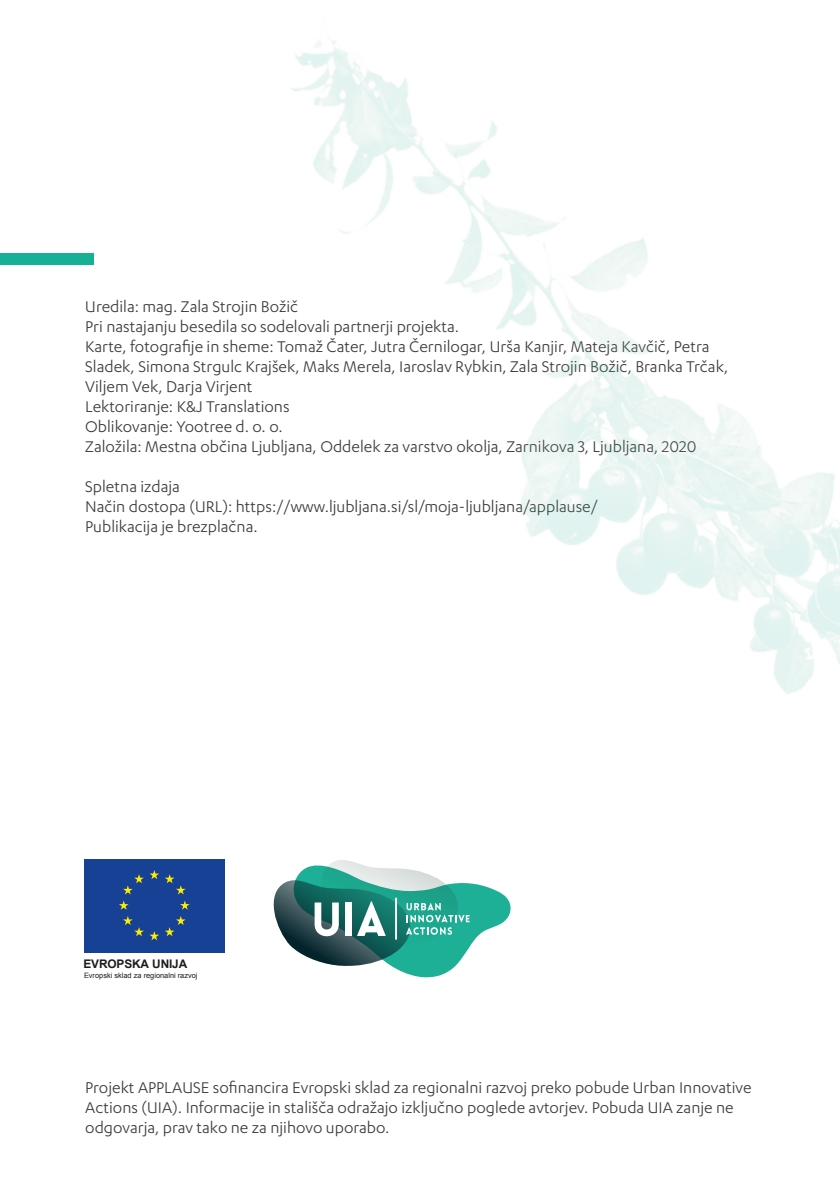
<style>
.page{position:relative;width:840px;height:1191px;background:#fff}
.page>*{position:absolute;margin:0;border:0;box-sizing:border-box;transform-origin:0 0}
.t1{font:18px/20px "Karbon";color:#3c3c3b}
.t2{font:700 11.8px "Arial";letter-spacing:-.01em;color:#1d1d1b}
.t3{font:7.4px "Arial";color:#1d1d1b}
</style>
<div class="page">
<img style="left:291px;top:38px;width:548px;height:940px">
<div style="left:0;top:253px;width:93px;height:11px;background:#17af95"></div>
<svg style="left:273px;top:860px;width:237px;height:117px"></svg>
<hr style="left:395px;top:897px;width:2px;height:42px;background:#fff">
<div style="left:83px;top:858px;width:142px;height:97px;background:linear-gradient(to right,#164194,#164194)"></div>
<div style="left:84px;top:859px;width:140px;height:93px;background:#164194"></div>
<svg style="left:123px;top:870px;width:36px;height:24px"></svg>
<svg style="left:119px;top:901px;width:9px;height:8px"></svg>
<svg style="left:123px;top:916px;width:36px;height:24px"></svg>
<svg style="left:165px;top:916px;width:20px;height:20px"></svg>
<svg style="left:180px;top:900px;width:9px;height:9px"></svg>
<svg style="left:165px;top:874px;width:20px;height:20px"></svg>
<p class="t1" style="left:85px;top:296px;width:644px">Uredila: mag. Zala Strojin Božič<br>Pri nastajanju besedila so sodelovali partnerji projekta.<br>Karte, fotografije in sheme: Tomaž Čater, Jutra Černilogar, Urša Kanjir, Mateja Kavčič, Petra Sladek, Simona Strgulc Krajšek, Maks Merela, Iaroslav Rybkin, Zala Strojin Božič, Branka Trčak, Viljem Vek, Darja Virjent<br>Lektoriranje: K&amp;J Translations<br>Oblikovanje: Yootree d. o. o.<br>Založila: Mestna občina Ljubljana, Oddelek za varstvo okolja, Zarnikova 3, Ljubljana, 2020</p>
<p class="t1" style="left:85px;top:476px;width:514px">Spletna izdaja<br>Način dostopa (URL): https://www.ljubljana.si/sl/moja-ljubljana/applause/<br>Publikacija je brezplačna.</p>
<p class="t2" style="left:83px;top:956px;width:105px">EVROPSKA UNIJA</p>
<p class="t3" style="left:84px;top:971px;width:115px">Evropski sklad za regionalni razvoj</p>
<p class="t1" style="left:85px;top:1076px;width:667px">Projekt APPLAUSE sofinancira Evropski sklad za regionalni razvoj preko pobude Urban Innovative<br>Actions (UIA). Informacije in stališča odražajo izključno poglede avtorjev. Pobuda UIA zanje ne odgovarja, prav tako ne za njihovo uporabo.</p>
</div>
